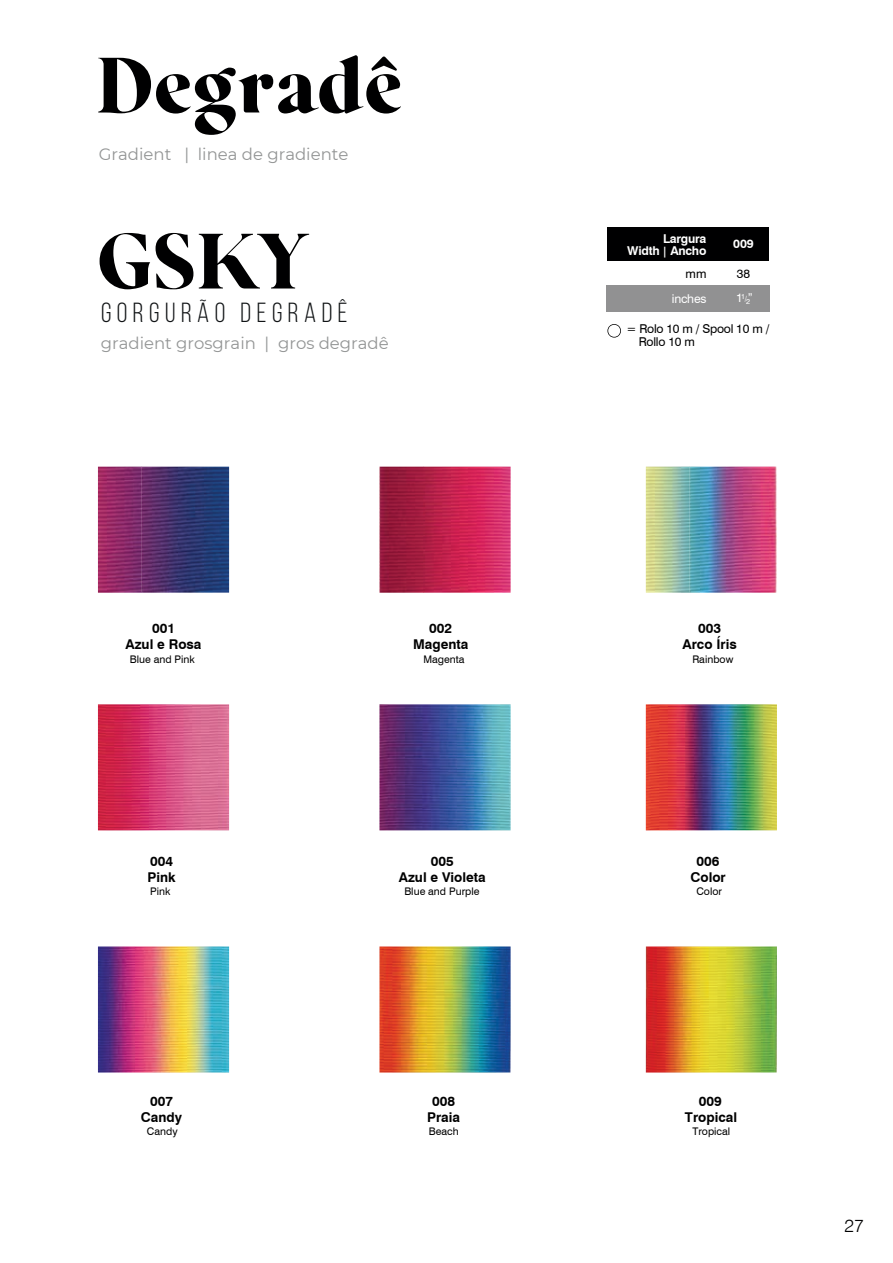
<style>
.page{position:relative;width:893px;height:1263px;background:#fff}
.page>*{position:absolute;margin:0;border:0;box-sizing:border-box;transform-origin:0 0}
.t1{font:700 73.95px "Regatto";color:#000001}
.t2{font:27.6px "Bebas Neue";letter-spacing:.2em;color:#111416}
.t3{font:300 18px "Swiss 721 BT";color:#000001}
.t4{font:16.5px "Montserrat";color:#939595}
.t5{font:700 13.5px/16.2px "Swiss 721 BT";color:#000001;text-align:center}
.t6{font:12.15px/12.1px "Swiss 721 BT";letter-spacing:-.02em;color:#000001}
.t7{font:700 12.15px/12.1px "Swiss 721 BT";letter-spacing:-.02em;color:#fff;text-align:right}
.t8{font:12.15px "Swiss 721 BT";letter-spacing:-.02em;color:#fff}
.t9{font:10.5px "Swiss 721 BT";color:#000001}
.t10{font:7.35px "Swiss 721 BT";color:#fff}
.s1{font-size:10.8px}
</style>
<div class="page">
<img style="left:98px;top:467px;width:131px;height:126px">
<img style="left:379px;top:467px;width:132px;height:126px">
<img style="left:646px;top:467px;width:131px;height:126px">
<img style="left:98px;top:704px;width:131px;height:126px">
<img style="left:379px;top:704px;width:132px;height:126px">
<img style="left:646px;top:704px;width:131px;height:126px">
<img style="left:98px;top:946px;width:131px;height:126px">
<img style="left:379px;top:946px;width:132px;height:126px">
<img style="left:646px;top:946px;width:131px;height:126px">
<div style="left:606px;top:285px;width:164px;height:26px;background:#919192"></div>
<div style="left:607px;top:227px;width:161px;height:34px;background:#000001"></div>
<svg style="left:607px;top:324px;width:14px;height:14px"></svg>
<h1 class="t1" style="left:95px;top:38px;width:309px">Degradê</h1>
<p class="t4" style="left:99px;top:143px;width:251px">Gradient | linea de gradiente</p>
<h1 class="t1" style="left:99px;top:214px;width:207px">GSKY</h1>
<h2 class="t2" style="left:101px;top:298px;width:248px">GORGURÃO DEGRADÊ</h2>
<p class="t4" style="left:101px;top:332px;width:289px">gradient grosgrain | gros degradê</p>
<p class="t5" style="left:126px;top:620px;width:78px">001<br>Azul e Rosa</p>
<p class="t9" style="left:130px;top:652px;width:67px">Blue and Pink</p>
<p class="t5" style="left:147px;top:853px;width:30px;text-align:left">004<br>Pink</p>
<p class="t9" style="left:150px;top:885px;width:22px">Pink</p>
<p class="t5" style="left:141px;top:1092px;width:43px">007<br>Candy</p>
<p class="t9" style="left:147px;top:1125px;width:32px">Candy</p>
<p class="t5" style="left:413px;top:620px;width:57px">002<br>Magenta</p>
<p class="t9" style="left:423px;top:652px;width:43px">Magenta</p>
<p class="t5" style="left:399px;top:853px;width:88px">005<br>Azul e Violeta</p>
<p class="t9" style="left:404px;top:885px;width:77px">Blue and Purple</p>
<p class="t5" style="left:427px;top:1092px;width:35px">008<br>Praia</p>
<p class="t9" style="left:429px;top:1125px;width:31px">Beach</p>
<p class="t7" style="left:627px;top:232px;width:81px">Largura<br>Width <span class="s1">|</span> Ancho</p>
<p class="t6" style="left:686px;top:268px;width:22px">mm</p>
<p class="t7" style="left:733px;top:237px;width:22px">009</p>
<p class="t6" style="left:737px;top:268px;width:15px">38</p>
<p class="t8" style="left:736px;top:290px;width:18px">1 ”</p>
<p class="t10" style="left:741px;top:294px;width:10px">1/2</p>
<p class="t8" style="left:672px;top:291px;width:36px">inches</p>
<p class="t6" style="left:639px;top:323px;width:132px;text-indent:-12px">= Rolo 10 m / Spool 10 m /<br>Rollo 10 m</p>
<p class="t5" style="left:682px;top:620px;width:56px">003<br>Arco Íris</p>
<p class="t9" style="left:692px;top:652px;width:42px">Rainbow</p>
<p class="t5" style="left:690px;top:853px;width:37px">006<br>Color</p>
<p class="t9" style="left:696px;top:885px;width:27px">Color</p>
<p class="t5" style="left:685px;top:1092px;width:54px">009<br>Tropical</p>
<p class="t9" style="left:692px;top:1125px;width:39px">Tropical</p>
<h3 class="t3" style="left:844px;top:1215px;width:21px">27</h3>
</div>
